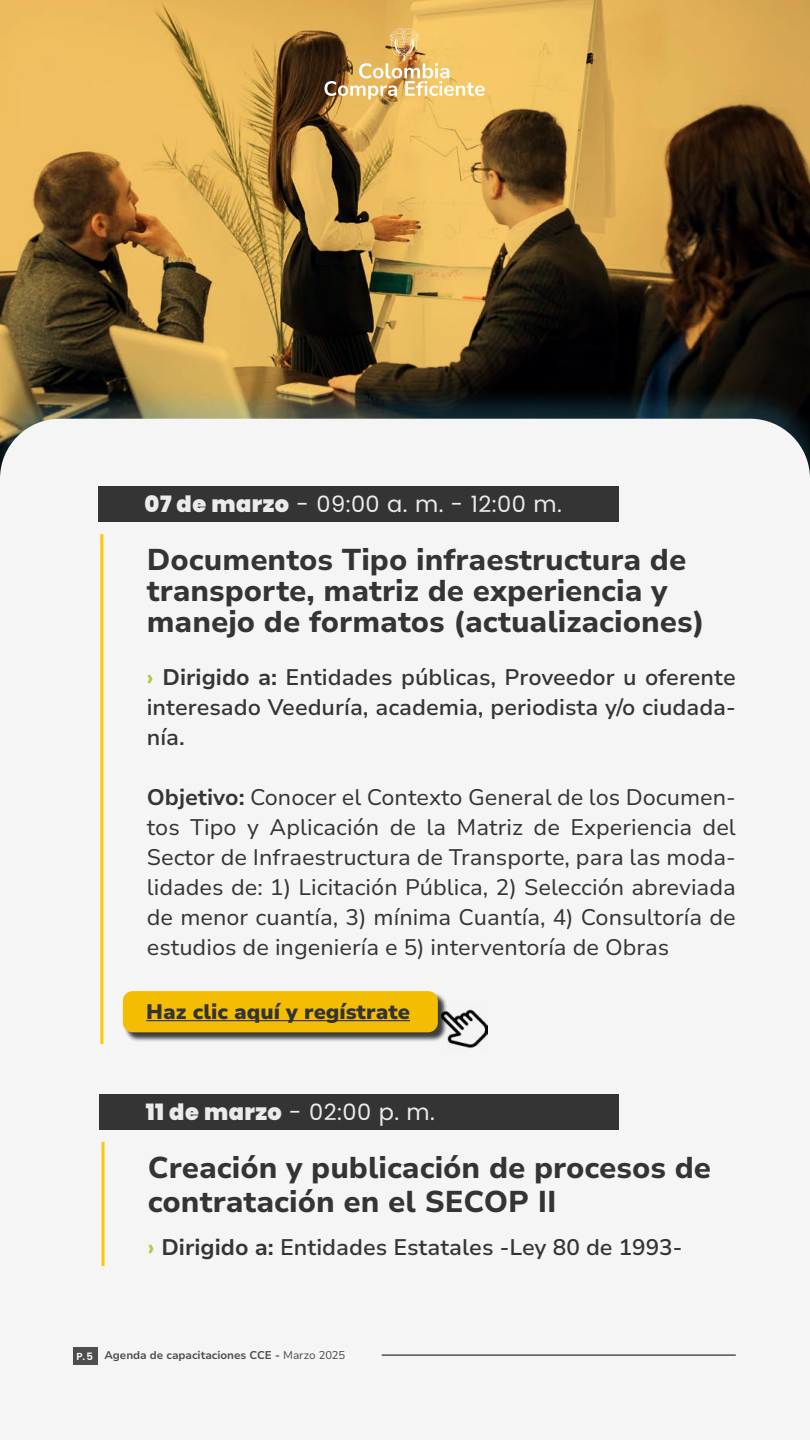
<style>
.page{position:relative;width:810px;height:1440px;background:#fff}
.page>*{position:absolute;margin:0;border:0;box-sizing:border-box;transform-origin:0 0}
.Titulo_txt_corrido{font:800 30px/30.8px "Nunito Sans 10 pt";color:#343434}
.Txt_corrido{font:22.5px/30px "Nunito Sans 10 pt";color:#343434;text-align:justify}
.Txt_corrido-2{font:600 22.5px/30px "Nunito Sans 10 pt";color:#343434;text-align:justify}
.Numeros{font:22.5px "Poppins";letter-spacing:.02em;color:#ebebeb}
.Txt_corrido-3{font:900 21px "Nunito Sans 10 pt";color:#333}
.t1{font:700 11.25px "Nunito Sans 10 pt";letter-spacing:-.005em;color:#4d4d4d}
.s1{font-weight:900}
.s2{font-weight:800;color:#afc947}
.s3{font-weight:700}
.s4{font-family:"Poppins";font-weight:600;font-size:10.2px;color:#fff}
.s5{font-weight:400}
</style>
<div class="page">
<svg style="left:0;top:0;width:810px;height:385px;background:#99783c"></svg>
<div style="left:0;top:385px;width:810px;height:1055px;background:#49c6f4;opacity:.2"></div>
<div style="left:0;top:419px;width:810px;height:1021px;background:#f5f5f5"></div>
<div style="left:98px;top:486px;width:521px;height:36px;background:#343434"></div>
<hr style="left:100px;top:534px;width:3px;height:510px;background:#fdc603">
<div style="left:120px;top:975px;width:390px;height:86px;background:#f5f5f5"></div>
<svg style="left:119px;top:974px;width:381px;height:77px"></svg>
<div style="left:99px;top:1094px;width:520px;height:36px;background:#343434"></div>
<hr style="left:102px;top:1142px;width:3px;height:124px;background:#fdc603">
<div style="left:73px;top:1347px;width:25px;height:17px;background:#4d4d4d"></div>
<hr style="left:382px;top:1355px;width:354px;height:1px;background:#000">
<svg style="left:324px;top:28px;width:161px;height:71px;background:#d8b068"></svg>
<p class="Numeros" style="left:145px;top:492px;width:419px"><span class="s1">07 de marzo</span> - 09:00 a. m. - 12:00 m.</p>
<p class="Titulo_txt_corrido" style="left:147px;top:543px;width:559px">Documentos Tipo infraestructura de transporte, matriz de experiencia y manejo de formatos (actualizaciones)</p>
<p class="Txt_corrido-2" style="left:147px;top:661px;width:591px"><span class="s2">›</span> <span class="s3">Dirigido a:</span> Entidades públicas, Proveedor u oferente interesado Veeduría, academia, periodista y/o ciudada&shy;nía.</p>
<p class="Txt_corrido" style="left:147px;top:781px;width:591px"><span class="s3">Objetivo:</span> Conocer el Contexto General de los Documen&shy;tos Tipo y Aplicación de la Matriz de Experiencia del Sector de Infraestructura de Transporte, para las moda&shy;lidades de: 1) Licitación Pública, 2) Selección abreviada de menor cuantía, 3) mínima Cuantía, 4) Consultoría de estudios de ingeniería e 5) interventoría de Obras</p>
<p class="Txt_corrido-3" style="left:146px;top:996px;width:265px">Haz clic aquí y regístrate</p>
<p class="Numeros" style="left:146px;top:1099px;width:291px"><span class="s1">11 de marzo</span> - 02:00 p. m.</p>
<p class="Titulo_txt_corrido" style="left:148px;top:1149px;width:565px;line-height:34.5px">Creación y publicación de procesos de contratación en el SECOP II</p>
<p class="Txt_corrido-2" style="left:148px;top:1232px;width:536px"><span class="s2">›</span> <span class="s3">Dirigido a:</span> Entidades Estatales -Ley 80 de 1993-</p>
<p class="t1" style="left:77px;top:1347px;width:270px"><span class="s4">P.5</span> Agenda de capacitaciones CCE - <span class="s5">Marzo 2025</span></p>
</div>
